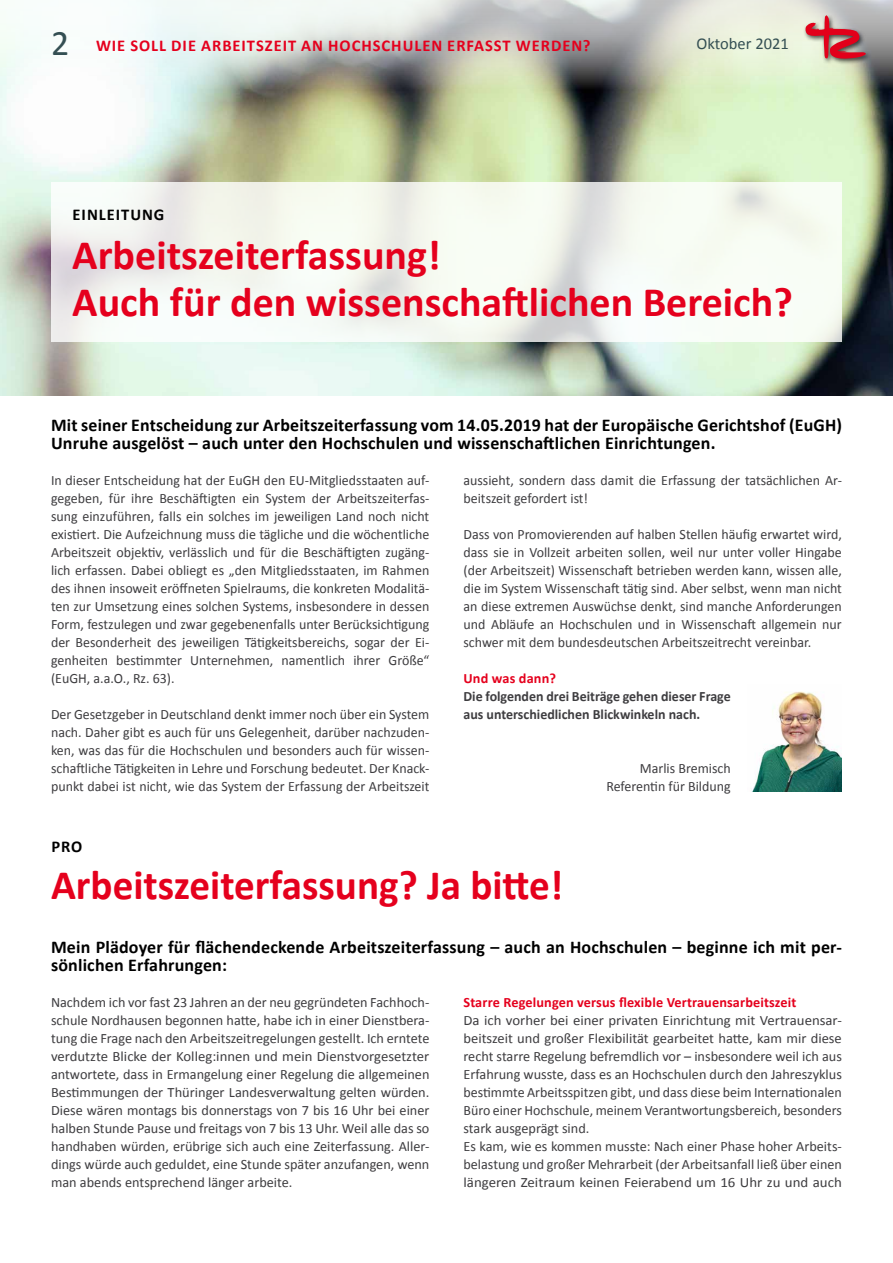
<style>
.page{position:relative;width:893px;height:1263px;background:#fff}
.page>*{position:absolute;margin:0;border:0;box-sizing:border-box;transform-origin:0 0}
.t1{font:700 42px/46.5px "Calibri";color:#e5001d}
.t2{font:700 18px/18px "Calibri";letter-spacing:.01em;color:#000}
.t3{font:700 16.5px "Calibri";letter-spacing:.06em;color:#e5001d}
.t4{font:700 16.5px "Calibri";letter-spacing:.06em;color:#000}
.t5{font:16.5px "Calibri";color:#344f53}
.t6{font:14.25px/18px "Calibri";color:#3e3d40;text-align:justify}
.t7{font:14.25px/18px "Calibri";color:#3e3d40;scale:1.04 1}
.t8{font:700 14.25px/18px "Calibri";color:#3e3d40}
.t9{font:700 14.25px "Calibri";letter-spacing:.01em;color:#e5001d}
.s1{font-weight:400;font-size:36px;color:#344f53}
</style>
<div class="page">
<img style="left:0;top:89px;width:893px;height:306px">
<svg style="left:51px;top:182px;width:791px;height:159px;fill:#f6faf2"></svg>
<img style="left:752px;top:691px;width:90px;height:100px">
<svg style="left:0;top:0;width:893px;height:89px"></svg>
<div style="left:803px;top:1px;width:69px;height:64px;background:#000;opacity:.69"></div>
<svg style="left:805px;top:15px;width:61px;height:44px;background:#c67c7f"></svg>
<p class="t3" style="left:51px;top:34px;width:541px"><span class="s1">2</span> WIE SOLL DIE ARBEITSZEIT AN HOCHSCHULEN ERFASST WERDEN?</p>
<p class="t5" style="left:697px;top:33px;width:94px">Oktober 2021</p>
<p class="t4" style="left:73px;top:203px;width:93px">EINLEITUNG</p>
<h1 class="t1" style="left:72px;top:231px;width:722px">Arbeitszeiterfassung!<br>Auch für den wissenschaftlichen Bereich?</h1>
<p class="t2" style="left:51px;top:416px;width:793px">Mit seiner Entscheidung zur Arbeitszeiterfassung vom 14.05.2019 hat der Europäische Gerichtshof (EuGH)<br>Unruhe ausgelöst – auch unter den Hochschulen und wissenschaftlichen Einrichtungen.</p>
<p class="t6" style="left:51px;top:472px;width:380px">In dieser Entscheidung hat der EuGH den EU-Mitgliedsstaaten auf&shy;gegeben, für ihre Beschäftigten ein System der Arbeitszeiterfas&shy;sung einzuführen, falls ein solches im jeweiligen Land noch nicht existiert. Die Aufzeichnung muss die tägliche und die wöchentliche Arbeitszeit objektiv, verlässlich und für die Beschäftigten zugäng&shy;lich erfassen. Dabei obliegt es „den Mitgliedsstaaten, im Rahmen des ihnen insoweit eröffneten Spielraums, die konkreten Modalitä&shy;ten zur Umsetzung eines solchen Systems, insbesondere in dessen Form, festzulegen und zwar gegebenenfalls unter Berücksichtigung der Besonderheit des jeweiligen Tätigkeitsbereichs, sogar der Ei&shy;genheiten bestimmter Unternehmen, namentlich ihrer Größe“ (EuGH, a.a.O., Rz. 63).</p>
<p class="t6" style="left:51px;top:706px;width:380px">Der Gesetzgeber in Deutschland denkt immer noch über ein System nach. Daher gibt es auch für uns Gelegenheit, darüber nachzuden&shy;ken, was das für die Hochschulen und besonders auch für wissen&shy;schaftliche Tätigkeiten in Lehre und Forschung bedeutet. Der Knack&shy;punkt dabei ist nicht, wie das System der Erfassung der Arbeitszeit</p>
<p class="t6" style="left:463px;top:472px;width:380px">aussieht, sondern dass damit die Erfassung der tatsächlichen Ar&shy;beitszeit gefordert ist!</p>
<p class="t6" style="left:463px;top:526px;width:380px">Dass von Promovierenden auf halben Stellen häufig erwartet wird, dass sie in Vollzeit arbeiten sollen, weil nur unter voller Hingabe (der Arbeitszeit) Wissenschaft betrieben werden kann, wissen alle, die im System Wissenschaft tätig sind. Aber selbst, wenn man nicht an diese extremen Auswüchse denkt, sind manche Anforderungen und Abläufe an Hochschulen und in Wissenschaft allgemein nur schwer mit dem bundesdeutschen Arbeitszeitrecht vereinbar.</p>
<p class="t9" style="left:463px;top:668px;width:94px">Und was dann?</p>
<p class="t8" style="left:463px;top:687px;width:269px">Die folgenden drei Beiträge gehen dieser Frage aus unterschiedlichen Blickwinkeln nach.</p>
<p class="t6" style="left:606px;top:760px;width:126px;text-align:right">Marlis Bremisch<br>Referentin für Bildung</p>
<p class="t4" style="left:51px;top:834px;width:33px">PRO</p>
<h1 class="t1" style="left:51px;top:861px;width:514px">Arbeitszeiterfassung? Ja bitte!</h1>
<p class="t2" style="left:51px;top:938px;width:792px">Mein Plädoyer für flächendeckende Arbeitszeiterfassung – auch an Hochschulen – beginne ich mit per&shy;sönlichen Erfahrungen:</p>
<p class="t6" style="left:51px;top:994px;width:380px">Nachdem ich vor fast 23 Jahren an der neu gegründeten Fachhoch&shy;schule Nordhausen begonnen hatte, habe ich in einer Dienstbera&shy;tung die Frage nach den Arbeitszeitregelungen gestellt. Ich erntete verdutzte Blicke der Kolleg:innen und mein Dienstvorgesetzter antwortete, dass in Ermangelung einer Regelung die allgemeinen Bestimmungen der Thüringer Landesverwaltung gelten würden.<br>Diese wären montags bis donnerstags von 7 bis 16 Uhr bei einer halben Stunde Pause und freitags von 7 bis 13 Uhr. Weil alle das so handhaben würden, erübrige sich auch eine Zeiterfassung. Aller&shy;dings würde auch geduldet, eine Stunde später anzufangen, wenn man abends entsprechend länger arbeite.</p>
<p class="t9" style="left:463px;top:992px;width:334px">Starre Regelungen versus flexible Vertrauensarbeitszeit</p>
<p class="t7" style="left:463px;top:1012px;width:365px">Da ich vorher bei einer privaten Einrichtung mit Vertrauensar&shy;beitszeit und großer Flexibilität gearbeitet hatte, kam mir diese recht starre Regelung befremdlich vor – insbesondere weil ich aus Erfahrung wusste, dass es an Hochschulen durch den Jahreszyklus bestimmte Arbeitsspitzen gibt, und dass diese beim Internationalen Büro einer Hochschule, meinem Verantwortungsbereich, besonders stark ausgeprägt sind.<br>Es kam, wie es kommen musste: Nach einer Phase hoher Arbeits&shy;belastung und großer Mehrarbeit (der Arbeitsanfall ließ über einen längeren Zeitraum keinen Feierabend um 16 Uhr zu und auch</p>
</div>
